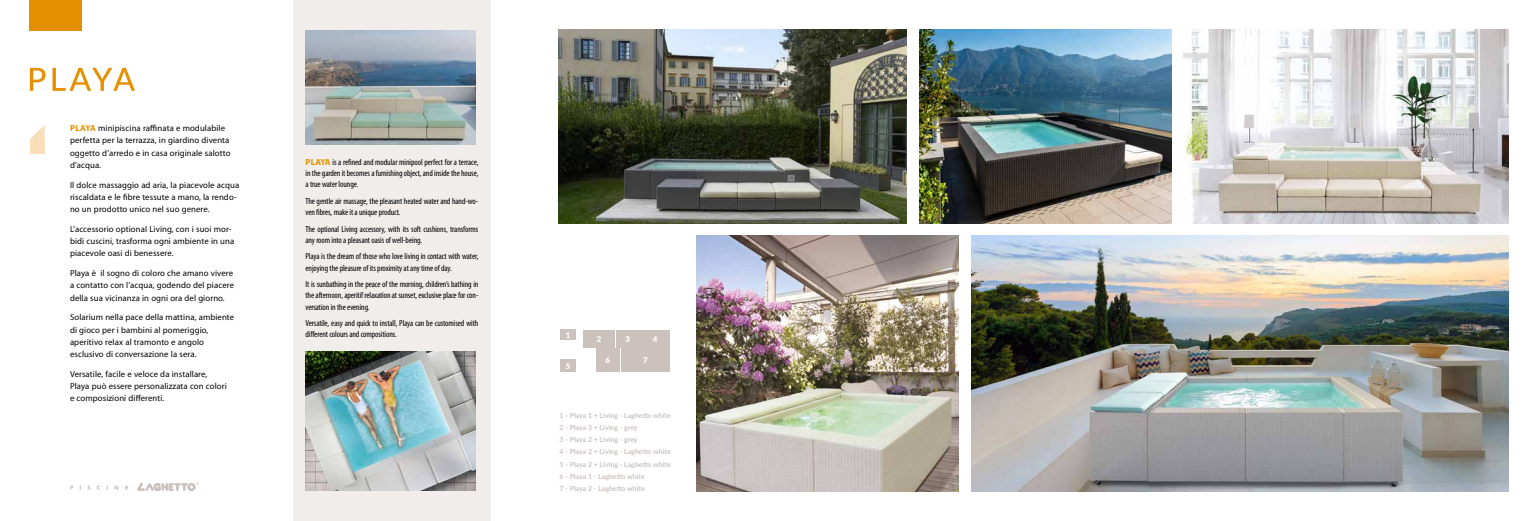
<style>
.page{position:relative;width:1538px;height:521px;background:#fff}
.page>*{position:absolute;margin:0;border:0;box-sizing:border-box;transform-origin:0 0}
.t1{font:8.75px/12.2px "Myriad Pro";letter-spacing:.01em;color:#000}
.t2{font:condensed 8.75px/11.4px "Myriad Pro";letter-spacing:-.01em;color:#000}
.t3{font:900 7.88px "Lato";color:#fff}
.t4{font:700 7px/12.2px "Lato";color:#ccc2bd}
.s1{font-weight:700;color:#e69000}
.s2{font-weight:700;font-stretch:normal;color:#e69000}
</style>
<div class="page">
<img style="left:558px;top:30px;width:349px;height:193px">
<img style="left:1184px;top:30px;width:324px;height:193px">
<img style="left:919px;top:30px;width:252px;height:193px">
<img style="left:972px;top:236px;width:536px;height:255px">
<img style="left:696px;top:236px;width:263px;height:255px">
<div style="left:30px;top:0;width:52px;height:30px;background:#e69000"></div>
<div style="left:293px;top:0;width:198px;height:521px;background:#f0edeb"></div>
<img style="left:305px;top:30px;width:171px;height:114px">
<img style="left:305px;top:351px;width:171px;height:139px">
<svg style="left:137px;top:482px;width:62px;height:9px"></svg>
<svg style="left:87px;top:485px;width:3px;height:5px"></svg>
<svg style="left:97px;top:485px;width:3px;height:5px"></svg>
<svg style="left:114px;top:486px;width:5px;height:3px"></svg>
<svg style="left:30px;top:68px;width:16px;height:23px"></svg>
<svg style="left:52px;top:68px;width:83px;height:23px"></svg>
<svg style="left:30px;top:125px;width:15px;height:14px"></svg>
<div style="left:30px;top:139px;width:15px;height:15px;background:#fadeba"></div>
<div style="left:583px;top:330px;width:32px;height:17px;background:#ccc2bd"></div>
<div style="left:640px;top:330px;width:30px;height:17px;background:#ccc2bd"></div>
<div style="left:616px;top:330px;width:23px;height:17px;background:#ccc2bd"></div>
<div style="left:621px;top:348px;width:49px;height:24px;background:#ccc2bd"></div>
<div style="left:596px;top:348px;width:24px;height:24px;background:#ccc2bd"></div>
<div style="left:560px;top:330px;width:16px;height:10px;background:#ccc2bd"></div>
<div style="left:560px;top:359px;width:16px;height:13px;background:#ccc2bd"></div>
<p class="t1" style="left:70px;top:122px;width:162px"><span class="s1">PLAYA</span> minipiscina raffinata e modulabile perfetta per la terrazza, in giardino diventa oggetto d’arredo e in casa originale salotto d’acqua.</p>
<p class="t1" style="left:70px;top:179px;width:171px">Il dolce massaggio ad aria, la piacevole acqua riscaldata e le fibre tessute a mano, la rendo&shy;no un prodotto unico nel suo genere.</p>
<p class="t1" style="left:70px;top:223px;width:166px">L’accessorio optional Living, con i suoi mor&shy;bidi cuscini, trasforma ogni ambiente in una piacevole oasi di benessere.</p>
<p class="t1" style="left:70px;top:267px;width:166px;text-align:justify">Playa è il sogno di coloro che amano vivere a contatto con l’acqua, godendo del piacere della sua vicinanza in ogni ora del giorno.</p>
<p class="t1" style="left:70px;top:311px;width:166px">Solarium nella pace della mattina, ambiente di gioco per i bambini al pomeriggio, aperitivo relax al tramonto e angolo esclusivo di conversazione la sera.</p>
<p class="t1" style="left:70px;top:368px;width:158px">Versatile, facile e veloce da installare,<br>Playa può essere personalizzata con colori e composizioni differenti.</p>
<p class="t2" style="left:305px;top:156px;width:174px;text-align:justify"><span class="s2">PLAYA</span> is a refined and modular minipool perfect for a terrace, in the garden it becomes a furnishing object, and inside the house, a true water lounge.</p>
<p class="t2" style="left:305px;top:195px;width:174px">The gentle air massage, the pleasant heated water and hand-wo&shy;ven fibres, make it a unique product.</p>
<p class="t2" style="left:305px;top:223px;width:174px">The optional Living accessory, with its soft cushions, transforms any room into a pleasant oasis of well-being.</p>
<p class="t2" style="left:305px;top:251px;width:174px">Playa is the dream of those who love living in contact with water, enjoying the pleasure of its proximity at any time of day.</p>
<p class="t2" style="left:305px;top:278px;width:174px;text-align:justify">It is sunbathing in the peace of the morning, children’s bathing in the afternoon, aperitif relaxation at sunset, exclusive place for con&shy;versation in the evening.</p>
<p class="t2" style="left:305px;top:318px;width:174px">Versatile, easy and quick to install, Playa can be customised with different colours and compositions.</p>
<p class="t3" style="left:566px;top:329px;width:6px">1</p>
<p class="t3" style="left:566px;top:360px;width:6px">5</p>
<p class="t3" style="left:597px;top:333px;width:6px">2</p>
<p class="t3" style="left:625px;top:333px;width:6px">3</p>
<p class="t3" style="left:653px;top:333px;width:6px">4</p>
<p class="t3" style="left:606px;top:354px;width:6px">6</p>
<p class="t3" style="left:643px;top:354px;width:6px">7</p>
<p class="t4" style="left:560px;top:409px;width:113px">1 - Playa 1 + Living - Laghetto white<br>2 - Playa 3 + Living - grey<br>3 - Playa 2 + Living - grey<br>4 - Playa 2 + Living - Laghetto white<br>5 - Playa 2 + Living - Laghetto white<br>6 - Playa 1 - Laghetto white<br>7 - Playa 2 - Laghetto white</p>
</div>
